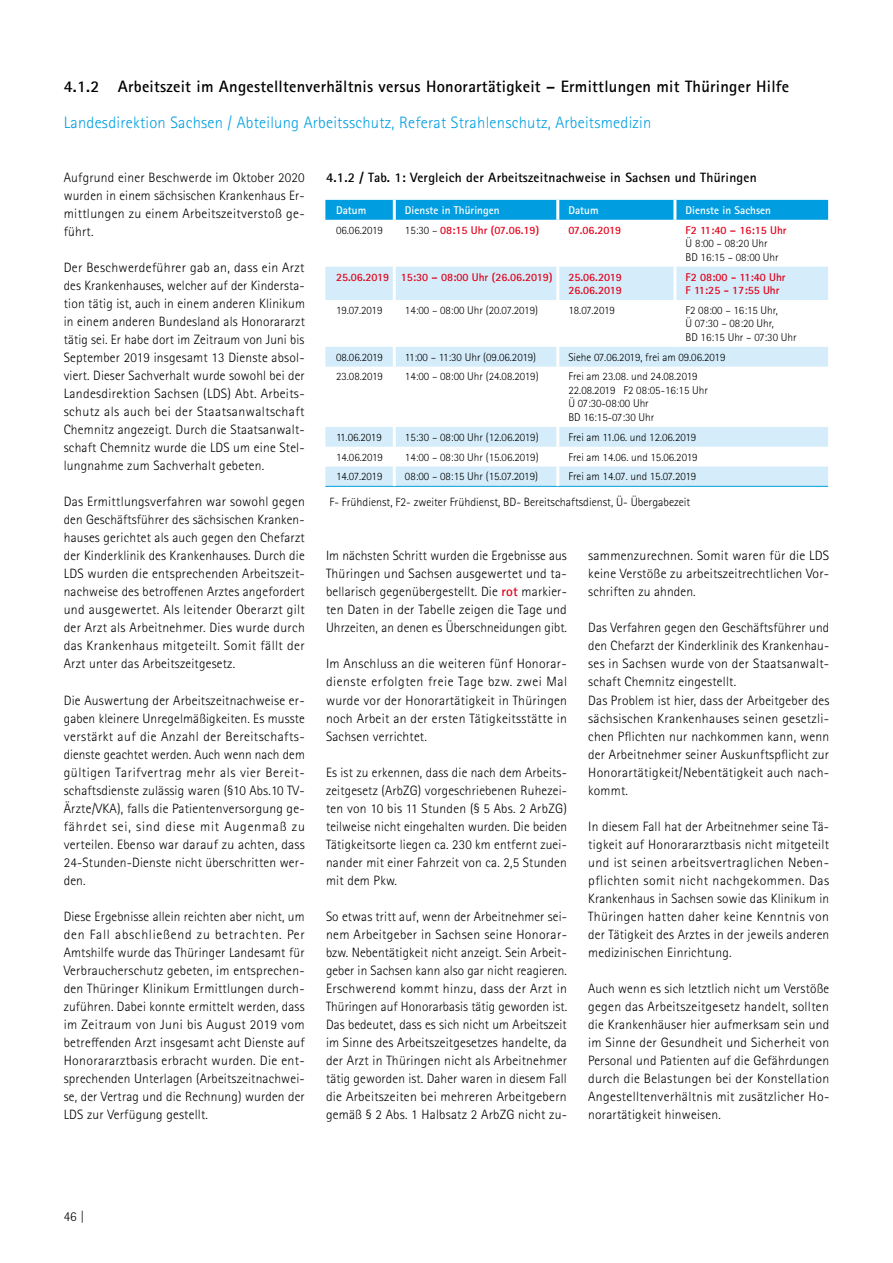
<style>
.page{position:relative;width:893px;height:1263px;background:#fff}
.page>*{position:absolute;margin:0;border:0;box-sizing:border-box;transform-origin:0 0}
.t1{font:700 16.5px "Rotis Sans Serif Std";letter-spacing:.015em;color:#000}
.PAutor{font:300 16.5px "Rotis Sans Serif Pro";letter-spacing:.015em;color:#009ee0}
.t2{font:300 13.5px/18px "Rotis Sans Serif Pro";letter-spacing:.015em;color:#000;text-align:justify}
.H7Grafik{font:700 13.5px "Rotis Sans Serif Pro";letter-spacing:.015em;color:#000}
.t3{font:300 13.5px "Rotis Sans Serif 45";color:#000}
.Figure{font:300 12px "Rotis Sans Serif Pro";color:#000}
.Tabelle_1{font:300 11.25px/13.5px "Rotis Sans Serif Pro";color:#000}
.Tabelle_1-2{font:700 11.25px/13.5px "Rotis Sans Serif Pro";color:#e2001a}
.Tabelle_1-3{font:700 11.25px "Rotis Sans Serif Pro";color:#fff}
.s1{font-weight:300;color:#000}
.s2{font-weight:700;color:#e2001a}
</style>
<div class="page">
<div style="left:325px;top:200px;width:503px;height:20px;background:#009ee0"></div>
<svg style="left:325px;top:267px;width:503px;height:219px"></svg>
<hr style="left:325px;top:486px;width:69px;height:1px;background:#009ee0">
<hr style="left:394px;top:486px;width:164px;height:1px;background:#009ee0">
<hr style="left:558px;top:486px;width:117px;height:1px;background:#009ee0">
<hr style="left:675px;top:486px;width:153px;height:1px;background:#009ee0">
<hr style="left:393px;top:267px;width:3px;height:33px;background:#fff">
<hr style="left:556px;top:267px;width:3px;height:33px;background:#fff">
<hr style="left:673px;top:267px;width:3px;height:33px;background:#fff">
<hr style="left:393px;top:300px;width:3px;height:47px;background:#fff">
<hr style="left:556px;top:300px;width:3px;height:47px;background:#fff">
<hr style="left:673px;top:300px;width:3px;height:47px;background:#fff">
<hr style="left:393px;top:347px;width:3px;height:20px;background:#fff">
<hr style="left:556px;top:347px;width:3px;height:20px;background:#fff">
<hr style="left:393px;top:367px;width:3px;height:60px;background:#fff">
<hr style="left:556px;top:367px;width:3px;height:60px;background:#fff">
<hr style="left:393px;top:427px;width:3px;height:20px;background:#fff">
<hr style="left:556px;top:427px;width:3px;height:20px;background:#fff">
<hr style="left:393px;top:447px;width:3px;height:19px;background:#fff">
<hr style="left:556px;top:447px;width:3px;height:19px;background:#fff">
<hr style="left:393px;top:466px;width:3px;height:20px;background:#fff">
<hr style="left:556px;top:466px;width:3px;height:20px;background:#fff">
<hr style="left:393px;top:200px;width:3px;height:20px;background:#fff">
<hr style="left:556px;top:200px;width:3px;height:20px;background:#fff">
<hr style="left:673px;top:200px;width:3px;height:20px;background:#fff">
<h5 class="t1" style="left:64px;top:76px;width:727px">4.1.2 Arbeitszeit im Angestelltenverhältnis versus Honorartätigkeit – Ermittlungen mit Thüringer Hilfe</h5>
<p class="PAutor" style="left:64px;top:113px;width:589px">Landesdirektion Sachsen / Abteilung Arbeitsschutz, Referat Strahlenschutz, Arbeitsmedizin</p>
<p class="t2" style="left:64px;top:169px;width:242px">Aufgrund einer Beschwerde im Oktober 2020 wurden in einem sächsischen Krankenhaus Er&shy;mittlungen zu einem Arbeitszeitverstoß ge&shy;führt.</p>
<p class="t2" style="left:64px;top:259px;width:243px">Der Beschwerdeführer gab an, dass ein Arzt des Krankenhauses, welcher auf der Kindersta&shy;tion tätig ist, auch in einem anderen Klinikum in einem anderen Bundesland als Honorararzt tätig sei. Er habe dort im Zeitraum von Juni bis September 2019 insgesamt 13 Dienste absol&shy;viert. Dieser Sachverhalt wurde sowohl bei der Landesdirektion Sachsen (LDS) Abt. Arbeits&shy;schutz als auch bei der Staatsanwaltschaft Chemnitz angezeigt. Durch die Staatsanwalt&shy;schaft Chemnitz wurde die LDS um eine Stel&shy;lungnahme zum Sachverhalt gebeten.</p>
<p class="t2" style="left:64px;top:493px;width:243px">Das Ermittlungsverfahren war sowohl gegen den Geschäftsführer des sächsischen Kranken&shy;hauses gerichtet als auch gegen den Chefarzt der Kinderklinik des Krankenhauses. Durch die LDS wurden die entsprechenden Arbeitszeit&shy;nachweise des betroffenen Arztes angefordert und ausgewertet. Als leitender Oberarzt gilt der Arzt als Arbeitnehmer. Dies wurde durch das Krankenhaus mitgeteilt. Somit fällt der Arzt unter das Arbeitszeitgesetz.</p>
<p class="t2" style="left:64px;top:691px;width:243px">Die Auswertung der Arbeitszeitnachweise er&shy;gaben kleinere Unregelmäßigkeiten. Es musste verstärkt auf die Anzahl der Bereitschafts&shy;dienste geachtet werden. Auch wenn nach dem gültigen Tarifvertrag mehr als vier Bereit&shy;schaftsdienste zulässig waren (§10 Abs.10 TV-Ärzte/VKA), falls die Patientenversorgung ge&shy;fährdet sei, sind diese mit Augenmaß zu verteilen. Ebenso war darauf zu achten, dass 24-Stunden-Dienste nicht überschritten wer&shy;den.</p>
<p class="t2" style="left:64px;top:907px;width:243px">Diese Ergebnisse allein reichten aber nicht, um den Fall abschließend zu betrachten. Per Amtshilfe wurde das Thüringer Landesamt für Verbraucherschutz gebeten, im entsprechen&shy;den Thüringer Klinikum Ermittlungen durch&shy;zuführen. Dabei konnte ermittelt werden, dass im Zeitraum von Juni bis August 2019 vom betreffenden Arzt insgesamt acht Dienste auf Honorararztbasis erbracht wurden. Die ent&shy;sprechenden Unterlagen (Arbeitszeitnachwei&shy;se, der Vertrag und die Rechnung) wurden der LDS zur Verfügung gestellt.</p>
<h6 class="H7Grafik" style="left:326px;top:169px;width:432px">4.1.2 / Tab. 1: Vergleich der Arbeitszeitnachweise in Sachsen und Thüringen</h6>
<p class="Tabelle_1-3" style="left:336px;top:203px;width:32px">Datum</p>
<p class="Tabelle_1-3" style="left:405px;top:203px;width:96px">Dienste in Thüringen</p>
<p class="Tabelle_1-3" style="left:568px;top:203px;width:32px">Datum</p>
<p class="Tabelle_1-3" style="left:686px;top:203px;width:87px">Dienste in Sachsen</p>
<p class="Tabelle_1" style="left:336px;top:223px;width:49px">06.06.2019</p>
<p class="Tabelle_1-2" style="left:405px;top:223px;width:136px"><span class="s1">15:30 –</span> 08:15 Uhr (07.06.19)</p>
<p class="Tabelle_1-2" style="left:568px;top:223px;width:54px">07.06.2019</p>
<p class="Tabelle_1" style="left:686px;top:223px;width:103px"><span class="s2">F2 11:40 – 16:15 Uhr<br></span>Ü 8:00 – 08:20 Uhr<br>BD 16:15 – 08:00 Uhr</p>
<p class="Tabelle_1-2" style="left:336px;top:270px;width:55px">25.06.2019</p>
<p class="Tabelle_1-2" style="left:401px;top:270px;width:153px">15:30 – 08:00 Uhr (26.06.2019)</p>
<p class="Tabelle_1-2" style="left:568px;top:270px;width:55px">25.06.2019<br>26.06.2019</p>
<p class="Tabelle_1-2" style="left:686px;top:270px;width:101px">F2 08:00 - 11:40 Uhr<br>F 11:25 - 17:55 Uhr</p>
<p class="Tabelle_1" style="left:336px;top:303px;width:48px">19.07.2019</p>
<p class="Tabelle_1" style="left:405px;top:303px;width:135px">14:00 – 08:00 Uhr (20.07.2019)</p>
<p class="Tabelle_1" style="left:568px;top:303px;width:48px">18.07.2019</p>
<p class="Tabelle_1" style="left:686px;top:303px;width:113px">F2 08:00 – 16:15 Uhr,<br>Ü 07:30 – 08:20 Uhr,<br>BD 16:15 Uhr – 07:30 Uhr</p>
<p class="Tabelle_1" style="left:336px;top:350px;width:49px">08.06.2019</p>
<p class="Tabelle_1" style="left:405px;top:350px;width:133px">11:00 – 11:30 Uhr (09.06.2019)</p>
<p class="Tabelle_1" style="left:568px;top:350px;width:158px">Siehe 07.06.2019, frei am 09.06.2019</p>
<p class="Tabelle_1" style="left:336px;top:370px;width:49px">23.08.2019</p>
<p class="Tabelle_1" style="left:405px;top:370px;width:135px">14:00 – 08:00 Uhr (24.08.2019)</p>
<p class="Tabelle_1" style="left:568px;top:370px;width:141px">Frei am 23.08. und 24.08.2019<br>22.08.2019 F2 08:05-16:15 Uhr<br>Ü 07:30-08:00 Uhr<br>BD 16:15-07:30 Uhr</p>
<p class="Tabelle_1" style="left:336px;top:430px;width:47px">11.06.2019</p>
<p class="Tabelle_1" style="left:405px;top:430px;width:135px">15:30 – 08:00 Uhr (12.06.2019)</p>
<p class="Tabelle_1" style="left:568px;top:430px;width:129px">Frei am 11.06. und 12.06.2019</p>
<p class="Tabelle_1" style="left:336px;top:450px;width:49px">14.06.2019</p>
<p class="Tabelle_1" style="left:405px;top:450px;width:135px">14:00 – 08:30 Uhr (15.06.2019)</p>
<p class="Tabelle_1" style="left:568px;top:450px;width:131px">Frei am 14.06. und 15.06.2019</p>
<p class="Tabelle_1" style="left:336px;top:470px;width:48px">14.07.2019</p>
<p class="Tabelle_1" style="left:405px;top:470px;width:135px">08:00 – 08:15 Uhr (15.07.2019)</p>
<p class="Tabelle_1" style="left:568px;top:470px;width:129px">Frei am 14.07. und 15.07.2019</p>
<p class="Figure" style="left:329px;top:495px;width:362px">F- Frühdienst, F2- zweiter Frühdienst, BD- Bereitschaftsdienst, Ü- Übergabezeit</p>
<p class="t2" style="left:326px;top:547px;width:243px">Im nächsten Schritt wurden die Ergebnisse aus Thüringen und Sachsen ausgewertet und ta&shy;bellarisch gegenübergestellt. Die <span class="s2">rot</span> markier&shy;ten Daten in der Tabelle zeigen die Tage und Uhrzeiten, an denen es Überschneidungen gibt.</p>
<p class="t2" style="left:326px;top:655px;width:243px">Im Anschluss an die weiteren fünf Honorar&shy;dienste erfolgten freie Tage bzw. zwei Mal wurde vor der Honorartätigkeit in Thüringen noch Arbeit an der ersten Tätigkeitsstätte in Sachsen verrichtet.</p>
<p class="t2" style="left:326px;top:763px;width:243px">Es ist zu erkennen, dass die nach dem Arbeits&shy;zeitgesetz (ArbZG) vorgeschriebenen Ruhezei&shy;ten von 10 bis 11 Stunden (§ 5 Abs. 2 ArbZG) teilweise nicht eingehalten wurden. Die beiden Tätigkeitsorte liegen ca. 230 km entfernt zuei&shy;nander mit einer Fahrzeit von ca. 2,5 Stunden mit dem Pkw.</p>
<p class="t2" style="left:326px;top:907px;width:243px">So etwas tritt auf, wenn der Arbeitnehmer sei&shy;nem Arbeitgeber in Sachsen seine Honorar&shy;bzw. Nebentätigkeit nicht anzeigt. Sein Arbeit&shy;geber in Sachsen kann also gar nicht reagieren.<br>Erschwerend kommt hinzu, dass der Arzt in Thüringen auf Honorarbasis tätig geworden ist.<br>Das bedeutet, dass es sich nicht um Arbeitszeit im Sinne des Arbeitszeitgesetzes handelte, da der Arzt in Thüringen nicht als Arbeitnehmer tätig geworden ist. Daher waren in diesem Fall die Arbeitszeiten bei mehreren Arbeitgebern gemäß § 2 Abs. 1 Halbsatz 2 ArbZG nicht zu-</p>
<p class="t2" style="left:588px;top:547px;width:243px">sammenzurechnen. Somit waren für die LDS keine Verstöße zu arbeitszeitrechtlichen Vor&shy;schriften zu ahnden.</p>
<p class="t2" style="left:588px;top:619px;width:243px">Das Verfahren gegen den Geschäftsführer und den Chefarzt der Kinderklinik des Krankenhau&shy;ses in Sachsen wurde von der Staatsanwalt&shy;schaft Chemnitz eingestellt.</p>
<p class="t2" style="left:588px;top:691px;width:243px">Das Problem ist hier, dass der Arbeitgeber des sächsischen Krankenhauses seinen gesetzli&shy;chen Pflichten nur nachkommen kann, wenn der Arbeitnehmer seiner Auskunftspflicht zur Honorartätigkeit/Nebentätigkeit auch nach&shy;kommt.</p>
<p class="t2" style="left:588px;top:817px;width:243px">In diesem Fall hat der Arbeitnehmer seine Tä&shy;tigkeit auf Honorararztbasis nicht mitgeteilt und ist seinen arbeitsvertraglichen Neben&shy;pflichten somit nicht nachgekommen. Das Krankenhaus in Sachsen sowie das Klinikum in Thüringen hatten daher keine Kenntnis von der Tätigkeit des Arztes in der jeweils anderen medizinischen Einrichtung.</p>
<p class="t2" style="left:588px;top:979px;width:243px">Auch wenn es sich letztlich nicht um Verstöße gegen das Arbeitszeitgesetz handelt, sollten die Krankenhäuser hier aufmerksam sein und im Sinne der Gesundheit und Sicherheit von Personal und Patienten auf die Gefährdungen durch die Belastungen bei der Konstellation Angestelltenverhältnis mit zusätzlicher Ho&shy;norartätigkeit hinweisen.</p>
<p class="t3" style="left:64px;top:1209px;width:22px">46 |</p>
</div>
